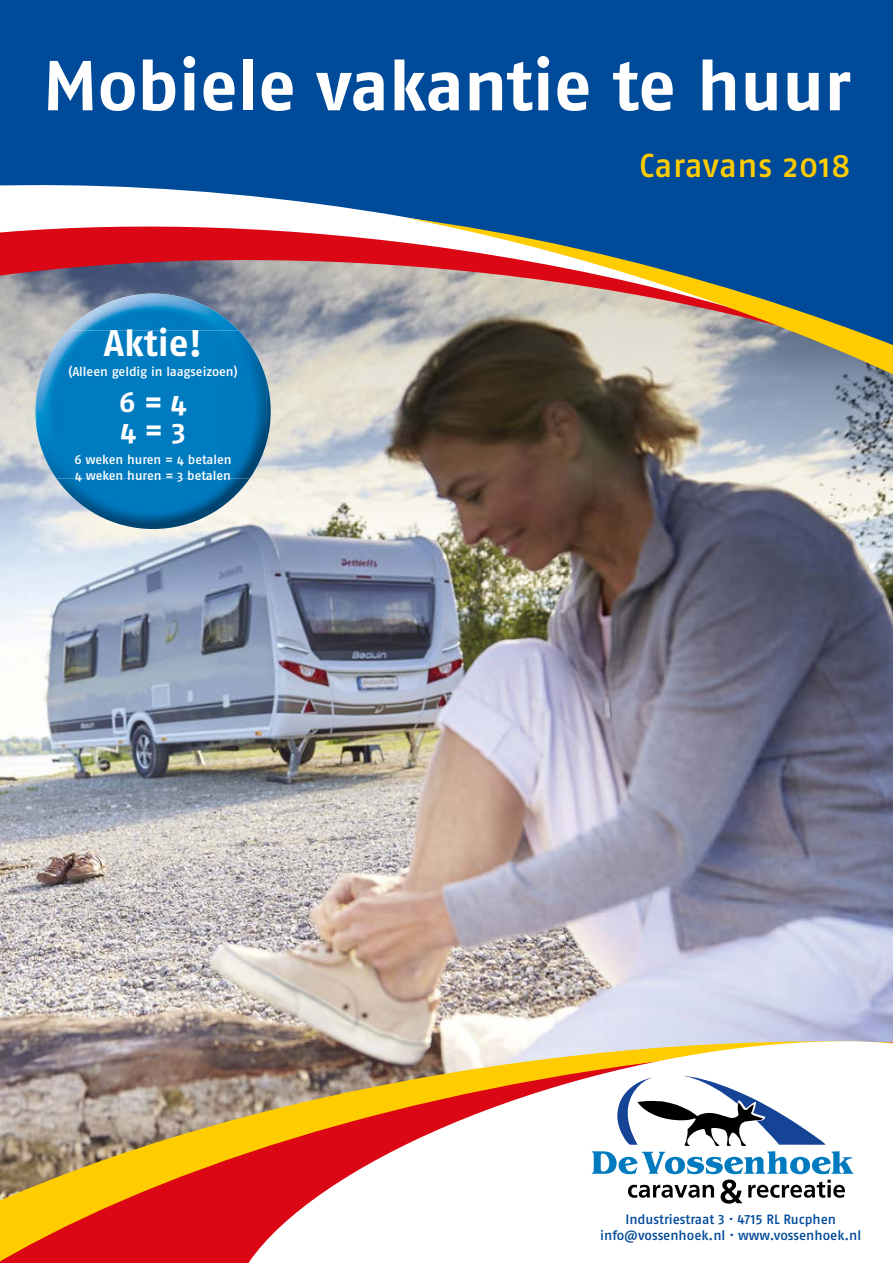
<style>
.page{position:relative;width:893px;height:1263px;background:#fff}
.page>*{position:absolute;margin:0;border:0;box-sizing:border-box;transform-origin:0 0}
.t1{font:700 70.5px "Fago No";color:#fff}
.t2{font:700 37.05px "Fago No";letter-spacing:-.005em;color:#fff}
.t3{font:33px "Fago No Med";letter-spacing:.015em;color:#fc0}
.t4{font:700 28.5px/28px "Fago No";color:#fff}
.t5{font:13.5px/16.5px "Fago No Med Lf";color:#004a9a;text-align:center}
.t6{font:12.9px/15.6px "Fago No Med";letter-spacing:-.005em;color:#fff}
</style>
<div class="page">
<img style="left:0;top:390px;width:404px;height:648px">
<svg style="left:0;top:0;width:893px;height:390px;fill:#004a9a"></svg>
<svg style="left:0;top:1038px;width:211px;height:225px"></svg>
<img style="left:404px;top:218px;width:489px;height:798px">
<svg style="left:211px;top:1016px;width:682px;height:247px"></svg>
<svg style="left:592px;top:1076px;width:261px;height:128px"></svg>
<img style="left:35px;top:294px;width:203px;height:131px">
<img style="left:56px;top:381px;width:215px;height:148px">
<img style="left:36px;top:330px;width:231px;height:148px">
<img style="left:785px;top:978px;width:108px;height:38px">
<h1 class="t1" style="left:43px;top:44px;width:810px">Mobiele vakantie te huur</h1>
<h2 class="t2" style="left:104px;top:321px;width:100px">Aktie!</h2>
<p class="t6" style="left:68px;top:363px;width:171px">(Alleen geldig in laagseizoen)</p>
<h3 class="t4" style="left:119px;top:387px;width:69px">6 = 4<br>4 = 3</h3>
<p class="t6" style="left:74px;top:452px;width:159px">6 weken huren = 4 betalen<br>4 weken huren = 3 betalen</p>
<h3 class="t3" style="left:639px;top:147px;width:213px">Caravans 2018</h3>
<p class="t5" style="left:600px;top:1210px;width:262px">Industriestraat 3 · 4715 RL Rucphen info@vossenhoek.nl · www.vossenhoek.nl</p>
</div>
